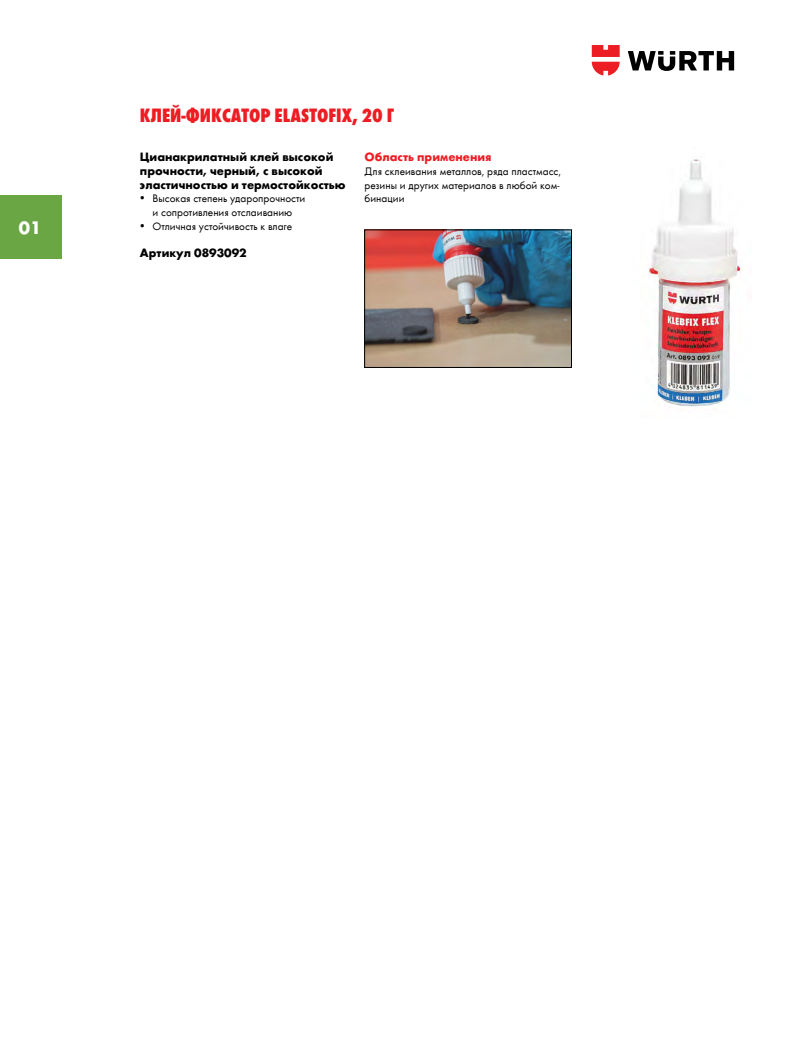
<style>
.page{position:relative;width:798px;height:1053px;background:#fff}
.page>*{position:absolute;margin:0;border:0;box-sizing:border-box;transform-origin:0 0}
.t1{font:20px "Wuerth Extra Bold Cond Caps";color:#ed1d24}
.t2{font:700 18.75px "Wuerth";color:#fff}
.t3{font:700 12.5px/13.8px "Wuerth";color:#000}
.t4{font:700 12.5px "Wuerth";color:#ed1d24}
.t5{font:11.25px/13.8px "Wuerth";color:#000;text-align:center}
</style>
<div class="page">
<img style="left:648px;top:159px;width:95px;height:251px">
<img style="left:366px;top:232px;width:203px;height:133px">
<svg style="left:627px;top:51px;width:106px;height:20px"></svg>
<svg style="left:591px;top:45px;width:28px;height:30px"></svg>
<div style="left:0;top:195px;width:61px;height:64px;background:#6aa744"></div>
<h2 class="t2" style="left:19px;top:214px;width:24px">01</h2>
<h1 class="t1" style="left:140px;top:101px;width:256px">Клей-фиксатор ELASTOFIX, 20 г</h1>
<p class="t3" style="left:140px;top:149px;width:207px">Цианакрилатный клей высокой прочности, черный, с высокой эластичностью и термостойкостью</p>
<p class="t5" style="left:140px;top:191px;width:167px">• Высокая степень ударопрочности и сопротивления отслаиванию</p>
<p class="t5" style="left:140px;top:219px;width:154px">• Отличная устойчивость к влаге</p>
<p class="t3" style="left:140px;top:245px;width:108px">Артикул 0893092</p>
<p class="t4" style="left:364px;top:148px;width:128px">Область применения</p>
<p class="t5" style="left:364px;top:164px;width:198px;text-align:left">Для склеивания металлов, ряда пластмасс, резины и других материалов в любой ком&shy;бинации</p>
</div>
